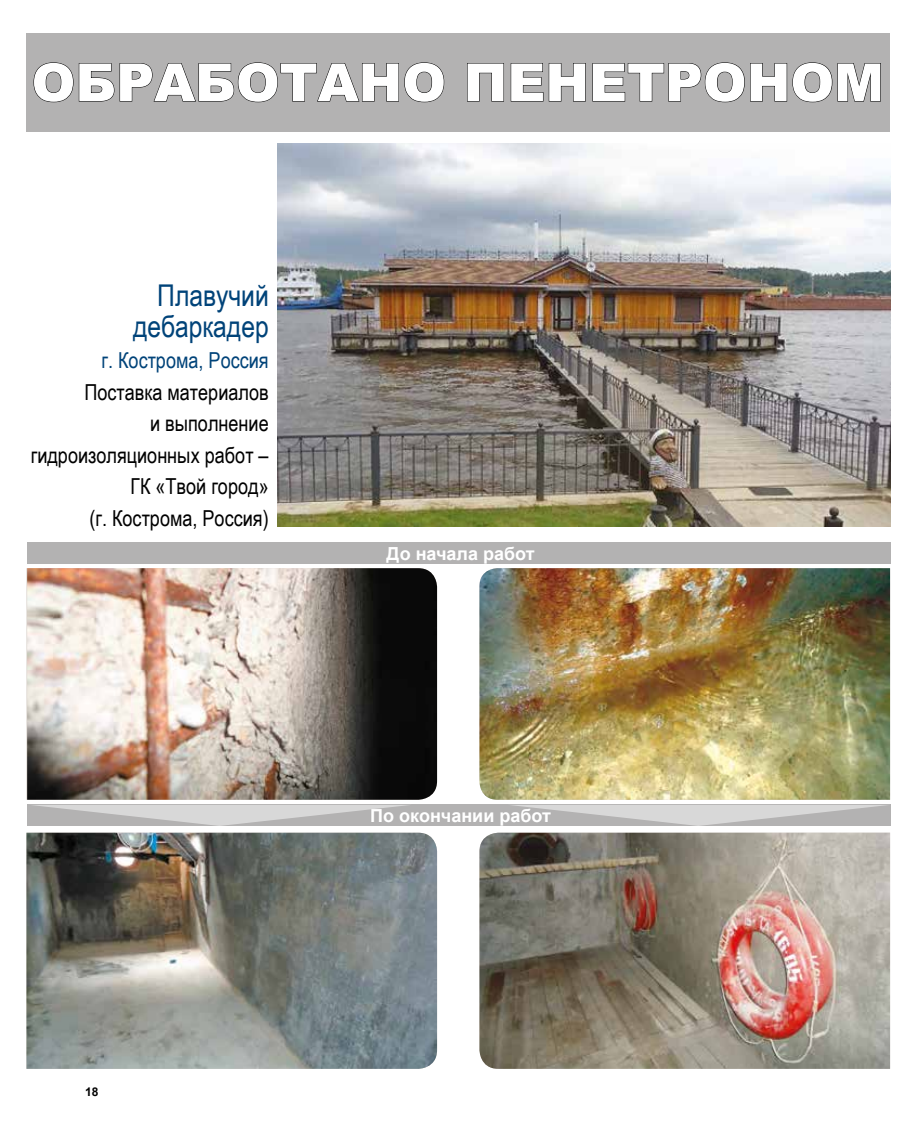
<style>
.page{position:relative;width:915px;height:1127px;background:#fff}
.page>*{position:absolute;margin:0;border:0;box-sizing:border-box;transform-origin:0 0}
.t1{font:900 52.5px "Arial";color:#fff}
.t2{font:30px/31.5px "Arial Narrow";color:#004379;text-align:right}
.t3{font:22.05px/31.5px "Arial Narrow";color:#000;text-align:right}
.t4{font:22.05px "Arial Narrow";color:#004379}
.t5{font:700 18px "Arial";color:#fff}
.t6{font:700 12px "Arial";color:#000}
</style>
<div class="page">
<img style="left:27px;top:568px;width:410px;height:232px">
<img style="left:26px;top:833px;width:411px;height:236px">
<img style="left:479px;top:568px;width:410px;height:232px">
<img style="left:479px;top:833px;width:410px;height:236px">
<img style="left:277px;top:144px;width:612px;height:382px">
<div style="left:26px;top:33px;width:863px;height:99px;background:#b3b2b2"></div>
<svg style="left:33px;top:62px;width:411px;height:40px"></svg>
<svg style="left:467px;top:63px;width:37px;height:39px"></svg>
<svg style="left:510px;top:63px;width:75px;height:39px"></svg>
<svg style="left:592px;top:62px;width:288px;height:40px"></svg>
<div style="left:27px;top:542px;width:863px;height:22px;background:#b3b2b2"></div>
<div style="left:27px;top:805px;width:863px;height:21px;background:#b3b2b2"></div>
<svg style="left:33px;top:805px;width:375px;height:21px"></svg>
<svg style="left:512px;top:805px;width:375px;height:21px"></svg>
<h1 class="t1" style="left:32px;top:44px;width:853px">ОБРАБОТАНО ПЕНЕТРОНОМ</h1>
<h2 class="t2" style="left:133px;top:278px;width:137px">Плавучий дебаркадер</h2>
<p class="t4" style="left:101px;top:344px;width:169px">г. Кострома, Россия</p>
<p class="t3" style="left:31px;top:376px;width:239px">Поставка материалов<br>и выполнение гидроизоляционных работ –<br>ГК «Твой город»<br>(г. Кострома, Россия)</p>
<p class="t5" style="left:386px;top:541px;width:149px">До начала работ</p>
<p class="t5" style="left:370px;top:803px;width:182px">По окончании работ</p>
<p class="t6" style="left:85px;top:1084px;width:15px">18</p>
</div>
